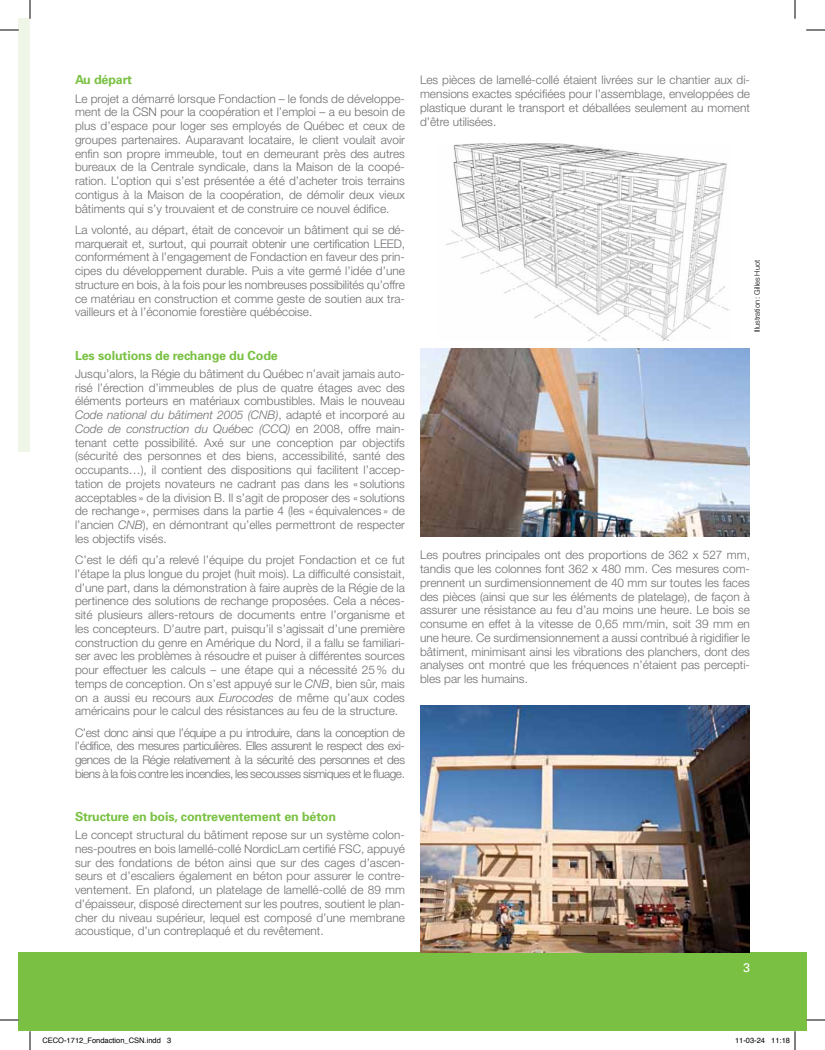
<style>
.page{position:relative;width:825px;height:1050px;background:#fff}
.page>*{position:absolute;margin:0;border:0;box-sizing:border-box;transform-origin:0 0}
.t1{font:700 12.5px "Univers";letter-spacing:-.01em;color:#7ac143}
.t2{font:12.5px "Univers";color:#fff}
.t3{font:300 11.88px/13.8px "Helvetica Neue";color:#6d6e71;text-align:justify}
.t4{font:7.5px "Helvetica";color:#000}
.t5{font:300 7.5px "Helvetica Neue";color:#000}
.s1{font-style:italic}
</style>
<div class="page">
<div style="left:19px;top:952px;width:11px;height:79px;background:#7ac143"></div>
<div style="left:30px;top:952px;width:776px;height:79px;background:#7ac143"></div>
<div style="left:19px;top:19px;width:11px;height:433px;background:#eff6e8"></div>
<img style="left:420px;top:706px;width:330px;height:246px">
<img style="left:420px;top:349px;width:330px;height:187px">
<img style="left:445px;top:145px;width:284px;height:195px">
<svg style="left:0;top:29px;width:19px;height:2px"></svg>
<svg style="left:806px;top:29px;width:19px;height:2px"></svg>
<svg style="left:0;top:1019px;width:19px;height:2px"></svg>
<svg style="left:806px;top:1019px;width:19px;height:2px"></svg>
<svg style="left:29px;top:0;width:2px;height:19px"></svg>
<svg style="left:29px;top:1031px;width:2px;height:19px"></svg>
<svg style="left:794px;top:0;width:2px;height:19px"></svg>
<svg style="left:794px;top:1031px;width:2px;height:19px"></svg>
<p class="t1" style="left:75px;top:72px;width:59px">Au départ</p>
<p class="t3" style="left:75px;top:91px;width:332px">Le projet a démarré lorsque Fondaction – le fonds de développe&shy;ment de la CSN pour la coopération et l’emploi – a eu besoin de plus d’espace pour loger ses employés de Québec et ceux de groupes partenaires. Auparavant locataire, le client voulait avoir enfin son propre immeuble, tout en demeurant près des autres bureaux de la Centrale syndicale, dans la Maison de la coopé&shy;ration. L’option qui s’est présentée a été d’acheter trois terrains contigus à la Maison de la coopération, de démolir deux vieux bâtiments qui s’y trouvaient et de construire ce nouvel édifice.</p>
<p class="t3" style="left:75px;top:223px;width:332px">La volonté, au départ, était de concevoir un bâtiment qui se dé&shy;marquerait et, surtout, qui pourrait obtenir une certification LEED, conformément à l’engagement de Fondaction en faveur des prin&shy;cipes du développement durable. Puis a vite germé l’idée d’une structure en bois, à la fois pour les nombreuses possibilités qu’offre ce matériau en construction et comme geste de soutien aux tra&shy;vailleurs et à l’économie forestière québécoise.</p>
<p class="t1" style="left:75px;top:347px;width:204px">Les solutions de rechange du Code</p>
<p class="t3" style="left:75px;top:366px;width:332px">Jusqu’alors, la Régie du bâtiment du Québec n’avait jamais auto&shy;risé l’érection d’immeubles de plus de quatre étages avec des éléments porteurs en matériaux combustibles. Mais le nouveau <span class="s1">Code national du bâtiment 2005 (CNB)</span>, adapté et incorporé au <span class="s1">Code de construction du Québec (CCQ)</span> en 2008, offre main&shy;tenant cette possibilité. Axé sur une conception par objectifs (sécurité des personnes et des biens, accessibilité, santé des occupants…), il contient des dispositions qui facilitent l’accep&shy;tation de projets novateurs ne cadrant pas dans les « solutions acceptables » de la division B. Il s’agit de proposer des « solutions de rechange», permises dans la partie 4 (les «équivalences » de l’ancien <span class="s1">CNB</span>), en démontrant qu’elles permettront de respecter les objectifs visés.</p>
<p class="t3" style="left:75px;top:553px;width:332px">C’est le défi qu’a relevé l’équipe du projet Fondaction et ce fut l’étape la plus longue du projet (huit mois). La difficulté consistait, d’une part, dans la démonstration à faire auprès de la Régie de la pertinence des solutions de rechange proposées. Cela a néces&shy;sité plusieurs allers-retours de documents entre l’organisme et les concepteurs. D’autre part, puisqu’il s’agissait d’une première construction du genre en Amérique du Nord, il a fallu se familiari&shy;ser avec les problèmes à résoudre et puiser à différentes sources pour effectuer les calculs – une étape qui a nécessité 25% du temps de conception. On s’est appuyé sur le <span class="s1">CNB</span>, bien sûr, mais on a aussi eu recours aux <span class="s1">Eurocodes</span> de même qu’aux codes américains pour le calcul des résistances au feu de la structure.</p>
<p class="t3" style="left:75px;top:725px;width:332px">C’est donc ainsi que l’équipe a pu introduire, dans la conception de l’édifice, des mesures particulières. Elles assurent le respect des exi&shy;gences de la Régie relativement à la sécurité des personnes et des biens à la fois contre les incendies, les secousses sismiques et le fluage.</p>
<p class="t1" style="left:75px;top:808px;width:263px">Structure en bois, contreventement en béton</p>
<p class="t3" style="left:75px;top:828px;width:332px">Le concept structural du bâtiment repose sur un système colon&shy;nes-poutres en bois lamellé-collé NordicLam certifié FSC, appuyé sur des fondations de béton ainsi que sur des cages d’ascen&shy;seurs et d’escaliers également en béton pour assurer le contre&shy;ventement. En plafond, un platelage de lamellé-collé de 89 mm d’épaisseur, disposé directement sur les poutres, soutient le plan&shy;cher du niveau supérieur, lequel est composé d’une membrane acoustique, d’un contreplaqué et du revêtement.</p>
<p class="t3" style="left:420px;top:73px;width:332px">Les pièces de lamellé-collé étaient livrées sur le chantier aux di&shy;mensions exactes spécifiées pour l’assemblage, enveloppées de plastique durant le transport et déballées seulement au moment d’être utilisées.</p>
<p class="t5" style="left:752px;top:332px;width:74px;rotate:-90deg">Illustration: Gilles Huot</p>
<p class="t3" style="left:420px;top:548px;width:332px">Les poutres principales ont des proportions de 362 x 527 mm, tandis que les colonnes font 362 x 480 mm. Ces mesures com&shy;prennent un surdimensionnement de 40 mm sur toutes les faces des pièces (ainsi que sur les éléments de platelage), de façon à assurer une résistance au feu d’au moins une heure. Le bois se consume en effet à la vitesse de 0,65 mm/min, soit 39 mm en une heure. Ce surdimensionnement a aussi contribué à rigidifier le bâtiment, minimisant ainsi les vibrations des planchers, dont des analyses ont montré que les fréquences n’étaient pas percepti&shy;bles par les humains.</p>
<p class="t2" style="left:743px;top:960px;width:8px">3</p>
<p class="t4" style="left:42px;top:1034px;width:130px">CECO-1712_Fondaction_CSN.indd 3</p>
<p class="t4" style="left:735px;top:1034px;width:57px">11-03-24 11:18</p>
</div>
